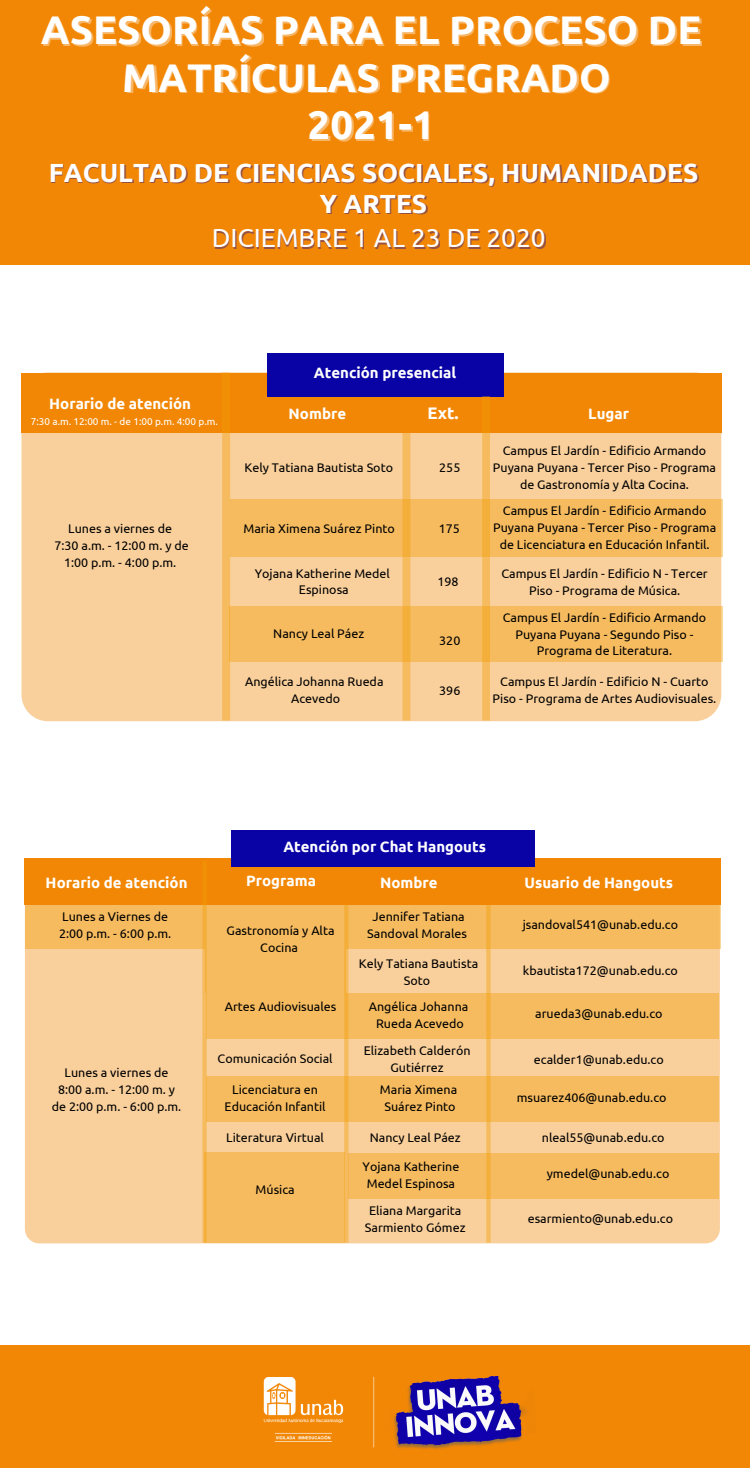
<style>
.page{position:relative;width:750px;height:1468px;background:#fff}
.page>*{position:absolute;margin:0;border:0;box-sizing:border-box;transform-origin:0 0}
.t1{font:700 40px/47.8px "Ubuntu";color:#fff;text-align:center}
.t2{font:700 26.25px/31px "Ubuntu";color:#fff;text-align:center}
.t3{font:26.25px "Ubuntu";color:#fff}
.t4{font:700 16.75px "Ubuntu";color:#fff}
.t5{font:700 15px "Ubuntu";color:#fff}
.t6{font:12.5px/16.9px "Ubuntu";color:#000;text-align:center}
.t7{font:10px "Ubuntu";color:#fff}
</style>
<div class="page">
<div style="left:0;top:0;width:750px;height:264px;background:#f28705"></div>
<div style="left:21px;top:372px;width:700px;height:349px;background:#f9cf9b;border-radius:27px"></div>
<div style="left:230px;top:499px;width:493px;height:58px;background:#f6bb5f"></div>
<div style="left:0;top:1344px;width:750px;height:123px;background:#f28705"></div>
<svg style="left:373px;top:1376px;width:1px;height:71px"></svg>
<img style="left:263px;top:1377px;width:81px;height:63px">
<svg style="left:402px;top:433px;width:8px;height:287px;background:#f5b959"></svg>
<div style="left:21px;top:373px;width:701px;height:60px;background:#f28705"></div>
<div style="left:222px;top:433px;width:8px;height:287px;background:#f6bb5f"></div>
<div style="left:267px;top:353px;width:236px;height:43px;background:#0903a6"></div>
<svg style="left:482px;top:396px;width:8px;height:324px;background:#f4b24c"></svg>
<div style="left:229px;top:606px;width:494px;height:55px;background:#f6bb5f"></div>
<div style="left:25px;top:859px;width:695px;height:384px;background:#f9cf9b;border-radius:14px"></div>
<div style="left:205px;top:949px;width:141px;height:44px;background:#f6bb5f"></div>
<div style="left:25px;top:903px;width:696px;height:46px;background:#f6bb5f"></div>
<div style="left:206px;top:993px;width:513px;height:46px;background:#f6bb5f"></div>
<svg style="left:486px;top:905px;width:5px;height:337px"></svg>
<div style="left:25px;top:858px;width:696px;height:47px;background:#f28705"></div>
<div style="left:231px;top:830px;width:303px;height:36px;background:#0903a6"></div>
<svg style="left:202px;top:905px;width:5px;height:337px"></svg>
<div style="left:206px;top:1075px;width:513px;height:46px;background:#f6bb5f"></div>
<div style="left:348px;top:1152px;width:370px;height:46px;background:#f6bb5f"></div>
<div style="left:204px;top:1153px;width:141px;height:90px;background:#f6bb5f"></div>
<svg style="left:344px;top:905px;width:5px;height:337px;background:#f5b651"></svg>
<img style="left:379px;top:1344px;width:159px;height:124px">
<h1 class="t1" style="left:41px;top:5px;width:662px">ASESORÍAS PARA EL PROCESO DE<br>MATRÍCULAS PREGRADO<br>2021-1</h1>
<h2 class="t2" style="left:49px;top:157px;width:651px">FACULTAD DE CIENCIAS SOCIALES, HUMANIDADES<br>Y ARTES</h2>
<h2 class="t3" style="left:212px;top:222px;width:336px">DICIEMBRE 1 AL 23 DE 2020</h2>
<p class="t5" style="left:49px;top:394px;width:143px">Horario de atención</p>
<p class="t7" style="left:31px;top:416px;width:189px">7:30 a.m. 12:00 m. - de 1:00 p.m. 4:00 p.m.</p>
<p class="t6" style="left:54px;top:520px;width:136px">Lunes a viernes de<br>7:30 a.m. - 12:00 m. y de<br>1:00 p.m. - 4:00 p.m.</p>
<p class="t5" style="left:314px;top:364px;width:144px">Atención presencial</p>
<p class="t5" style="left:289px;top:404px;width:59px">Nombre</p>
<h3 class="t4" style="left:428px;top:403px;width:32px">Ext.</h3>
<p class="t6" style="left:245px;top:459px;width:150px">Kely Tatiana Bautista Soto</p>
<p class="t6" style="left:439px;top:459px;width:23px">255</p>
<p class="t6" style="left:243px;top:520px;width:153px">Maria Ximena Suárez Pinto</p>
<p class="t6" style="left:439px;top:520px;width:23px">175</p>
<p class="t6" style="left:255px;top:564px;width:137px">Yojana Katherine Medel<br>Espinosa</p>
<p class="t6" style="left:273px;top:625px;width:92px">Nancy Leal Páez</p>
<p class="t6" style="left:245px;top:673px;width:140px">Angélica Johanna Rueda<br>Acevedo</p>
<p class="t6" style="left:437px;top:573px;width:23px">198</p>
<p class="t6" style="left:439px;top:631px;width:23px">320</p>
<p class="t6" style="left:439px;top:681px;width:23px">396</p>
<p class="t5" style="left:588px;top:404px;width:42px">Lugar</p>
<p class="t6" style="left:493px;top:442px;width:225px">Campus El Jardín - Edificio Armando<br>Puyana Puyana - Tercer Piso - Programa de Gastronomía y Alta Cocina.</p>
<p class="t6" style="left:493px;top:502px;width:225px">Campus El Jardín - Edificio Armando<br>Puyana Puyana - Tercer Piso - Programa de Licenciatura en Educación Infantil.</p>
<p class="t6" style="left:502px;top:564px;width:208px">Campus El Jardín - Edificio N - Tercer<br>Piso - Programa de Música.</p>
<p class="t6" style="left:503px;top:608px;width:205px">Campus El Jardín - Edificio Armando<br>Puyana Puyana - Segundo Piso -<br>Programa de Literatura.</p>
<p class="t6" style="left:493px;top:673px;width:225px">Campus El Jardín - Edificio N - Cuarto<br>Piso - Programa de Artes Audiovisuales.</p>
<p class="t5" style="left:46px;top:873px;width:143px">Horario de atención</p>
<p class="t6" style="left:59px;top:907px;width:114px;text-align:left">Lunes a Viernes de<br>2:00 p.m. - 6:00 p.m.</p>
<p class="t5" style="left:283px;top:838px;width:204px">Atención por Chat Hangouts</p>
<p class="t5" style="left:380px;top:874px;width:59px">Nombre</p>
<p class="t5" style="left:524px;top:873px;width:150px">Usuario de Hangouts</p>
<p class="t6" style="left:523px;top:916px;width:157px">jsandoval541@unab.edu.co</p>
<p class="t6" style="left:523px;top:961px;width:156px">kbautista172@unab.edu.co</p>
<p class="t5" style="left:246px;top:872px;width:71px">Programa</p>
<p class="t6" style="left:367px;top:907px;width:101px">Jennifer Tatiana<br>Sandoval Morales</p>
<p class="t6" style="left:227px;top:922px;width:109px">Gastronomía y Alta<br>Cocina</p>
<p class="t6" style="left:359px;top:954px;width:121px">Kely Tatiana Bautista<br>Soto</p>
<p class="t6" style="left:52px;top:1064px;width:131px">Lunes a viernes de<br>8:00 a.m. - 12:00 m. y de 2:00 p.m. - 6:00 p.m.</p>
<p class="t6" style="left:225px;top:998px;width:113px">Artes Audiovisuales</p>
<p class="t6" style="left:369px;top:998px;width:101px">Angélica Johanna<br>Rueda Acevedo</p>
<p class="t6" style="left:218px;top:1049px;width:117px">Comunicación Social</p>
<p class="t6" style="left:364px;top:1042px;width:108px">Elizabeth Calderón<br>Gutiérrez</p>
<p class="t6" style="left:225px;top:1080px;width:103px">Licenciatura en<br>Educación Infantil</p>
<p class="t6" style="left:380px;top:1080px;width:79px">Maria Ximena<br>Suárez Pinto</p>
<p class="t6" style="left:226px;top:1129px;width:99px">Literatura Virtual</p>
<p class="t6" style="left:370px;top:1129px;width:92px">Nancy Leal Páez</p>
<p class="t6" style="left:256px;top:1180px;width:41px">Música</p>
<p class="t6" style="left:363px;top:1157px;width:98px">Yojana Katherine<br>Medel Espinosa</p>
<p class="t6" style="left:365px;top:1202px;width:102px">Eliana Margarita<br>Sarmiento Gómez</p>
<p class="t6" style="left:535px;top:1004px;width:129px">arueda3@unab.edu.co</p>
<p class="t6" style="left:534px;top:1050px;width:131px">ecalder1@unab.edu.co</p>
<p class="t6" style="left:517px;top:1089px;width:151px">msuarez406@unab.edu.co</p>
<p class="t6" style="left:542px;top:1129px;width:124px">nleal55@unab.edu.co</p>
<p class="t6" style="left:547px;top:1165px;width:124px">ymedel@unab.edu.co</p>
<p class="t6" style="left:528px;top:1210px;width:147px">esarmiento@unab.edu.co</p>
</div>
